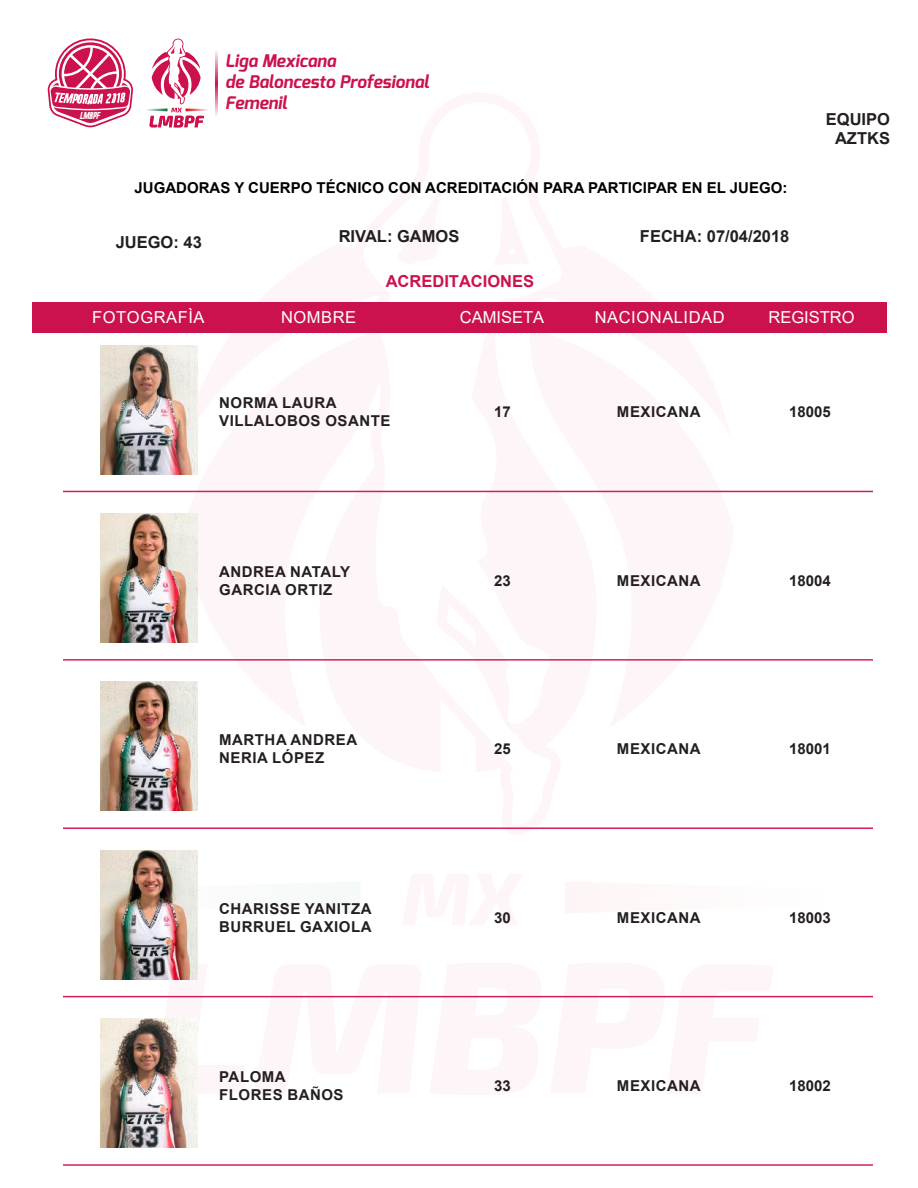
<style>
.page{position:relative;width:918px;height:1188px;background:#fff}
.page>*{position:absolute;margin:0;border:0;box-sizing:border-box;transform-origin:0 0}
.t1{font:italic 700 17.4px/20.9px "Exo";color:#cc124c}
.t2{font:700 16.5px/19.8px "Arial";color:#241f1f;text-align:center}
.t3{font:16.5px "Arial";letter-spacing:.035em;color:#fff}
.t4{font:16.5px "Arial";color:#fff}
.t5{font:700 16.5px "Arial";color:#cc124c}
.t6{font:700 15px/18px "Arial";letter-spacing:.035em;color:#241f1f}
.t7{font:700 15px "Arial";color:#000}
.t8{font:9.75px "Urae Nium";color:#fff}
</style>
<div class="page">
<svg style="left:146px;top:979px;width:639px;height:40px"></svg>
<svg style="left:361px;top:302px;width:203px;height:191px"></svg>
<div style="left:33px;top:303px;width:854px;height:30px;background:#cc124c"></div>
<svg style="left:146px;top:38px;width:62px;height:90px"></svg>
<svg style="left:215px;top:51px;width:2px;height:65px"></svg>
<svg style="left:48px;top:45px;width:85px;height:82px"></svg>
<img style="left:101px;top:345px;width:97px;height:129px">
<hr style="left:63px;top:491px;width:810px;height:1px;background:#d12057">
<img style="left:101px;top:513px;width:97px;height:129px">
<hr style="left:63px;top:659px;width:810px;height:2px;background:#d12057">
<img style="left:101px;top:682px;width:97px;height:129px">
<hr style="left:63px;top:827px;width:810px;height:2px;background:#d12057">
<img style="left:101px;top:850px;width:97px;height:129px">
<hr style="left:63px;top:996px;width:810px;height:1px;background:#d12057">
<img style="left:101px;top:1019px;width:97px;height:129px">
<hr style="left:63px;top:1164px;width:810px;height:2px;background:#d12057">
<p class="t1" style="left:225px;top:50px;width:205px">Liga Mexicana<br>de Baloncesto Profesional<br>Femenil</p>
<p class="t8" style="left:80px;top:112px;width:22px">lmbpf</p>
<p class="t2" style="left:826px;top:109px;width:66px">EQUIPO<br>AZTKS</p>
<p class="t7" style="left:135px;top:178px;width:654px">JUGADORAS Y CUERPO TÉCNICO CON ACREDITACIÓN PARA PARTICIPAR EN EL JUEGO:</p>
<p class="t2" style="left:116px;top:233px;width:88px">JUEGO: 43</p>
<p class="t2" style="left:339px;top:226px;width:122px">RIVAL: GAMOS</p>
<p class="t2" style="left:640px;top:226px;width:151px">FECHA: 07/04/2018</p>
<p class="t5" style="left:386px;top:270px;width:150px">ACREDITACIONES</p>
<p class="t3" style="left:92px;top:306px;width:114px">FOTOGRAFÌA</p>
<p class="t3" style="left:281px;top:306px;width:77px">NOMBRE</p>
<p class="t4" style="left:460px;top:306px;width:86px">CAMISETA</p>
<p class="t4" style="left:769px;top:306px;width:88px">REGISTRO</p>
<p class="t3" style="left:595px;top:306px;width:131px">NACIONALIDAD</p>
<p class="t6" style="left:219px;top:394px;width:173px">NORMA LAURA<br>VILLALOBOS OSANTE</p>
<p class="t6" style="left:494px;top:403px;width:18px">17</p>
<p class="t6" style="left:617px;top:403px;width:85px">MEXICANA</p>
<p class="t6" style="left:789px;top:403px;width:43px">18005</p>
<p class="t6" style="left:219px;top:563px;width:132px">ANDREA NATALY<br>GARCIA ORTIZ</p>
<p class="t6" style="left:494px;top:572px;width:18px">23</p>
<p class="t6" style="left:617px;top:572px;width:85px">MEXICANA</p>
<p class="t6" style="left:789px;top:572px;width:43px">18004</p>
<p class="t6" style="left:219px;top:731px;width:139px">MARTHA ANDREA<br>NERIA LÓPEZ</p>
<p class="t6" style="left:494px;top:740px;width:18px">25</p>
<p class="t6" style="left:617px;top:740px;width:85px">MEXICANA</p>
<p class="t6" style="left:789px;top:740px;width:43px">18001</p>
<p class="t6" style="left:219px;top:899px;width:154px">CHARISSE YANITZA<br>BURRUEL GAXIOLA</p>
<p class="t6" style="left:494px;top:908px;width:18px">30</p>
<p class="t6" style="left:617px;top:908px;width:85px">MEXICANA</p>
<p class="t6" style="left:789px;top:908px;width:43px">18003</p>
<p class="t6" style="left:219px;top:1068px;width:126px">PALOMA<br>FLORES BAÑOS</p>
<p class="t6" style="left:494px;top:1077px;width:18px">33</p>
<p class="t6" style="left:617px;top:1077px;width:85px">MEXICANA</p>
<p class="t6" style="left:789px;top:1077px;width:43px">18002</p>
</div>
